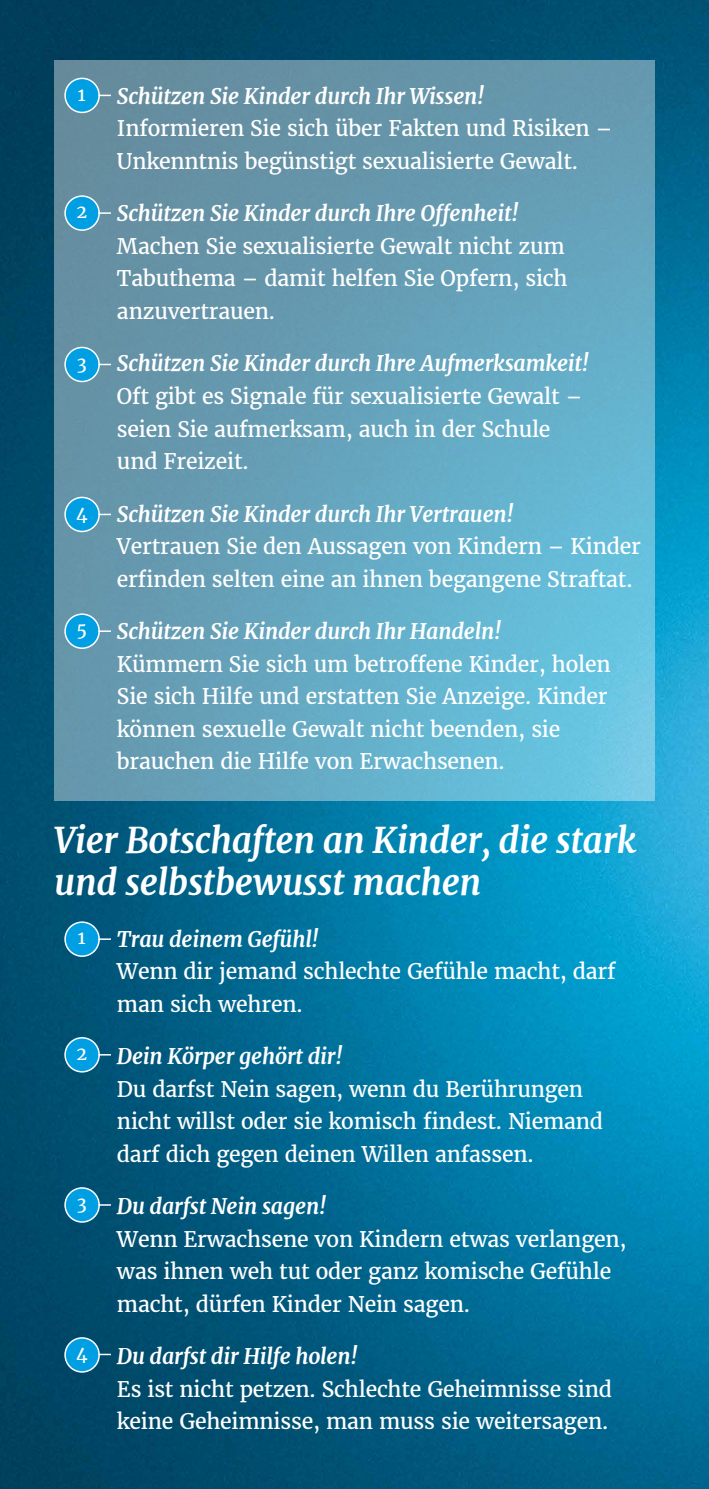
<style>
.page{position:relative;width:709px;height:1489px;background:#fff}
.page>*{position:absolute;margin:0;border:0;box-sizing:border-box;transform-origin:0 0}
.t1{font:italic 700 35px/42px "Merriweather";letter-spacing:-.01em;color:#fff}
.t2{font:21.25px/32.5px "Merriweather";letter-spacing:-.01em;color:#fff}
.t3{font:italic 700 21.25px "Merriweather";letter-spacing:-.01em;color:#fff}
.t4{font:18px "Merriweather";color:#fff}
</style>
<div class="page">
<img style="left:0;top:0;width:709px;height:1488px">
<svg style="left:54px;top:60px;width:601px;height:741px;background:#65a2ba"></svg>
<div style="left:65px;top:1337px;width:34px;height:34px;background:#009fe3;border-radius:50%"></div>
<div style="left:64px;top:1336px;width:36px;height:36px;border:2px solid #fff;border-radius:50%"></div>
<svg style="left:98px;top:1353px;width:13px;height:1px"></svg>
<div style="left:65px;top:1187px;width:34px;height:34px;background:#009fe3;border-radius:50%"></div>
<div style="left:64px;top:1187px;width:36px;height:35px;border:2px solid #fff;border-radius:50%"></div>
<svg style="left:98px;top:1204px;width:13px;height:1px"></svg>
<div style="left:65px;top:1037px;width:34px;height:34px;background:#009fe3;border-radius:50%"></div>
<div style="left:64px;top:1036px;width:36px;height:36px;border:2px solid #fff;border-radius:50%"></div>
<svg style="left:98px;top:1053px;width:13px;height:2px"></svg>
<div style="left:65px;top:922px;width:34px;height:34px;background:#009fe3;border-radius:50%"></div>
<div style="left:64px;top:921px;width:36px;height:35px;border:2px solid #fff;border-radius:50%"></div>
<svg style="left:98px;top:938px;width:13px;height:1px"></svg>
<div style="left:65px;top:614px;width:34px;height:34px;background:#009fe3;border-radius:50%"></div>
<div style="left:64px;top:613px;width:36px;height:36px;border:2px solid #fff;border-radius:50%"></div>
<svg style="left:98px;top:630px;width:13px;height:2px"></svg>
<div style="left:65px;top:497px;width:34px;height:34px;background:#009fe3;border-radius:50%"></div>
<div style="left:64px;top:496px;width:36px;height:36px;border:2px solid #fff;border-radius:50%"></div>
<svg style="left:98px;top:513px;width:13px;height:2px"></svg>
<div style="left:65px;top:347px;width:34px;height:34px;background:#009fe3;border-radius:50%"></div>
<div style="left:64px;top:347px;width:36px;height:35px;border:2px solid #fff;border-radius:50%"></div>
<svg style="left:98px;top:364px;width:13px;height:1px"></svg>
<div style="left:65px;top:196px;width:34px;height:34px;background:#009fe3;border-radius:50%"></div>
<div style="left:64px;top:195px;width:36px;height:36px;border:2px solid #fff;border-radius:50%"></div>
<svg style="left:98px;top:212px;width:13px;height:2px"></svg>
<div style="left:65px;top:78px;width:34px;height:34px;background:#009fe3;border-radius:50%"></div>
<div style="left:64px;top:78px;width:36px;height:35px;border:2px solid #fff;border-radius:50%"></div>
<svg style="left:98px;top:95px;width:13px;height:1px"></svg>
<p class="t4" style="left:78px;top:83px;width:9px">1</p>
<p class="t4" style="left:76px;top:200px;width:12px">2</p>
<p class="t4" style="left:77px;top:352px;width:12px">3</p>
<p class="t4" style="left:76px;top:502px;width:13px">4</p>
<p class="t4" style="left:77px;top:618px;width:12px">5</p>
<p class="t3" style="left:117px;top:83px;width:369px">Schützen Sie Kinder durch Ihr Wissen!</p>
<p class="t2" style="left:117px;top:113px;width:497px">Informieren Sie sich über Fakten und Risiken –<br>Unkenntnis begünstigt sexualisierte Gewalt.</p>
<p class="t3" style="left:117px;top:200px;width:403px">Schützen Sie Kinder durch Ihre Offenheit!</p>
<p class="t2" style="left:117px;top:230px;width:452px">Machen Sie sexualisierte Gewalt nicht zum<br>Tabuthema – damit helfen Sie Opfern, sich anzuvertrauen.</p>
<p class="t3" style="left:117px;top:350px;width:473px">Schützen Sie Kinder durch Ihre Aufmerksamkeit!</p>
<p class="t2" style="left:117px;top:380px;width:467px">Oft gibt es Signale für sexualisierte Gewalt – seien Sie aufmerksam, auch in der Schule und Freizeit.</p>
<p class="t3" style="left:117px;top:500px;width:398px">Schützen Sie Kinder durch Ihr Vertrauen!</p>
<p class="t2" style="left:117px;top:530px;width:525px">Vertrauen Sie den Aussagen von Kindern – Kinder erfinden selten eine an ihnen begangene Straftat.</p>
<p class="t3" style="left:117px;top:618px;width:386px">Schützen Sie Kinder durch Ihr Handeln!</p>
<p class="t2" style="left:117px;top:647px;width:495px">Kümmern Sie sich um betroffene Kinder, holen Sie sich Hilfe und erstatten Sie Anzeige. Kinder können sexuelle Gewalt nicht beenden, sie brauchen die Hilfe von Erwachsenen.</p>
<h1 class="t1" style="left:54px;top:819px;width:583px">Vier Botschaften an Kinder, die stark und selbstbewusst machen</h1>
<p class="t4" style="left:78px;top:926px;width:9px">1</p>
<p class="t4" style="left:76px;top:1042px;width:12px">2</p>
<p class="t4" style="left:77px;top:1192px;width:12px">3</p>
<p class="t4" style="left:76px;top:1342px;width:13px">4</p>
<p class="t3" style="left:117px;top:925px;width:203px">Trau deinem Gefühl!</p>
<p class="t2" style="left:117px;top:955px;width:500px">Wenn dir jemand schlechte Gefühle macht, darf man sich wehren.</p>
<p class="t3" style="left:117px;top:1043px;width:227px">Dein Körper gehört dir!</p>
<p class="t2" style="left:117px;top:1072px;width:487px">Du darfst Nein sagen, wenn du Berührungen nicht willst oder sie komisch findest. Niemand darf dich gegen deinen Willen anfassen.</p>
<p class="t3" style="left:117px;top:1193px;width:211px">Du darfst Nein sagen!</p>
<p class="t2" style="left:117px;top:1222px;width:511px">Wenn Erwachsene von Kindern etwas verlangen, was ihnen weh tut oder ganz komische Gefühle macht, dürfen Kinder Nein sagen.</p>
<p class="t3" style="left:117px;top:1343px;width:242px">Du darfst dir Hilfe holen!</p>
<p class="t2" style="left:117px;top:1372px;width:496px">Es ist nicht petzen. Schlechte Geheimnisse sind keine Geheimnisse, man muss sie weitersagen.</p>
</div>
